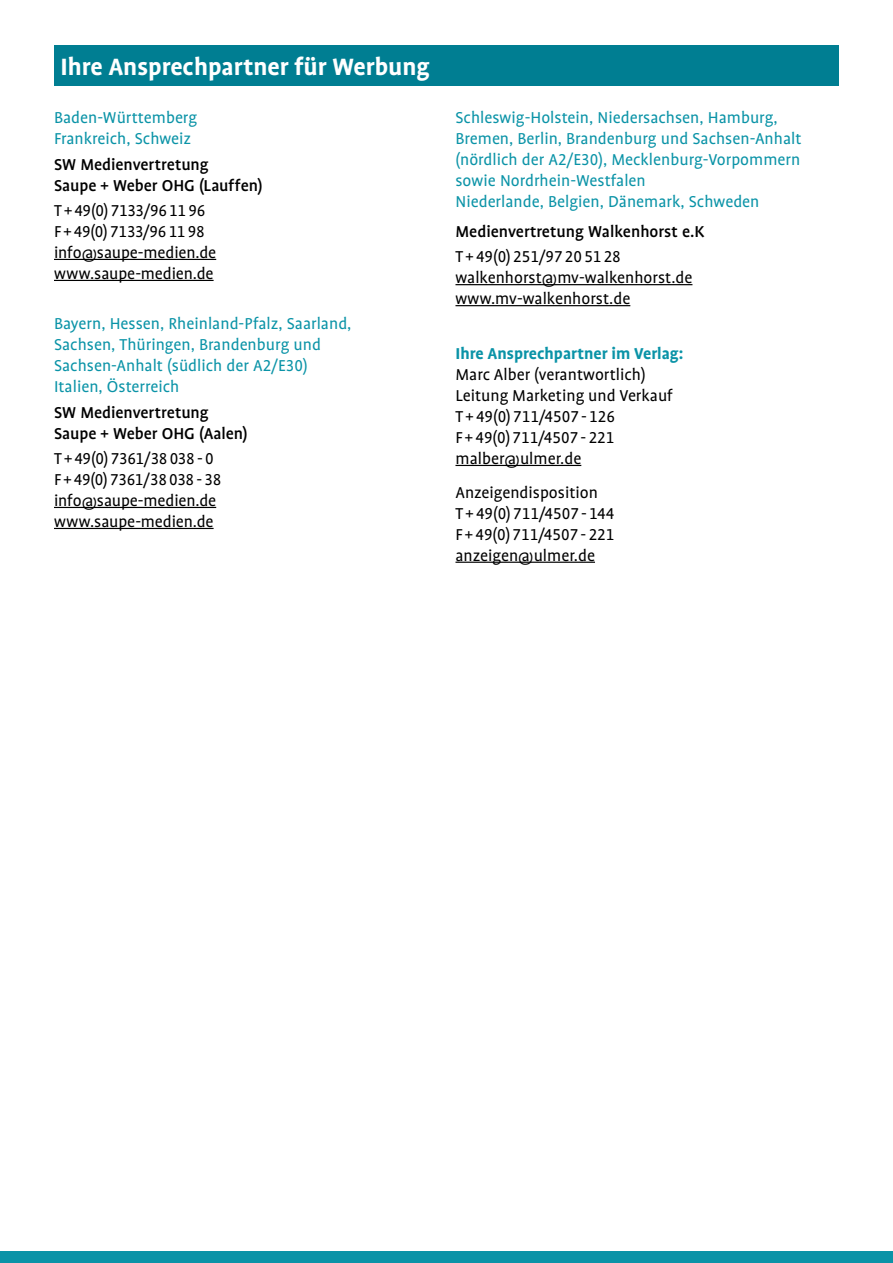
<style>
.page{position:relative;width:893px;height:1263px;background:#fff}
.page>*{position:absolute;margin:0;border:0;box-sizing:border-box;transform-origin:0 0}
.H1_FM_alleSpalten_Gr{font:700 27px "UV Profile";color:#fff}
._01_copy_fett{font:18px/21px "UV Profile Tab";color:#0a93a7}
._01_copy{font:18px/21px "UV Profile Tab";color:#000;text-align:justify}
._00_Grundschrift_Tab{font:18px "UV Profile Tab";letter-spacing:-.01em;color:#000}
._00_Grundschrift_Tab-2{font:500 18px/21px "UV Profile Tab";color:#000}
._01_copy-2{font:500 18px "UV Profile Tab";color:#000}
.t1{font:700 18px "UV Profile Tab";color:#0a93a7}
</style>
<div class="page">
<div style="left:54px;top:45px;width:785px;height:41px;background:#007e92"></div>
<hr style="left:54px;top:259px;width:162px;height:1px;background:#000">
<hr style="left:54px;top:280px;width:160px;height:1px;background:#000">
<hr style="left:54px;top:507px;width:162px;height:1px;background:#000">
<hr style="left:54px;top:528px;width:160px;height:1px;background:#000">
<hr style="left:455px;top:284px;width:237px;height:1px;background:#000">
<hr style="left:455px;top:305px;width:175px;height:1px;background:#000">
<hr style="left:455px;top:465px;width:126px;height:1px;background:#000">
<hr style="left:455px;top:562px;width:140px;height:1px;background:#000">
<div style="left:0;top:1251px;width:893px;height:12px;background:#0a93a7"></div>
<p class="H1_FM_alleSpalten_Gr" style="left:60px;top:52px;width:371px">Ihre Ansprechpartner für Werbung</p>
<p class="_01_copy_fett" style="left:54px;top:107px;width:145px">Baden-Württemberg<br>Frankreich, Schweiz</p>
<p class="_00_Grundschrift_Tab-2" style="left:54px;top:154px;width:210px">SW Medienvertretung<br>Saupe + Weber OHG (Lauffen)</p>
<p class="_00_Grundschrift_Tab" style="left:54px;top:201px;width:153px">T + 49(0) 7133/96 11 96</p>
<p class="_00_Grundschrift_Tab" style="left:54px;top:222px;width:152px">F + 49(0) 7133/96 11 98</p>
<p class="_00_Grundschrift_Tab" style="left:54px;top:243px;width:164px">info@saupe-medien.de</p>
<p class="_00_Grundschrift_Tab" style="left:54px;top:264px;width:161px">www.saupe-medien.de</p>
<p class="_01_copy_fett" style="left:54px;top:313px;width:299px">Bayern, Hessen, Rheinland-Pfalz, Saarland, Sachsen, Thüringen, Brandenburg und Sachsen-Anhalt (südlich der A2/E30)<br>Italien, Österreich</p>
<p class="_00_Grundschrift_Tab-2" style="left:54px;top:402px;width:195px">SW Medienvertretung<br>Saupe + Weber OHG (Aalen)</p>
<p class="_00_Grundschrift_Tab" style="left:54px;top:449px;width:161px">T + 49(0) 7361/38 038 - 0</p>
<p class="_00_Grundschrift_Tab" style="left:54px;top:470px;width:169px">F + 49(0) 7361/38 038 - 38</p>
<p class="_00_Grundschrift_Tab" style="left:54px;top:491px;width:164px">info@saupe-medien.de</p>
<p class="_00_Grundschrift_Tab" style="left:54px;top:512px;width:161px">www.saupe-medien.de</p>
<p class="_01_copy_fett" style="left:455px;top:107px;width:348px">Schleswig-Holstein, Niedersachsen, Hamburg, Bremen, Berlin, Brandenburg und Sachsen-Anhalt (nördlich der A2/E30), Mecklenburg-Vorpommern sowie Nordrhein-Westfalen<br>Niederlande, Belgien, Dänemark, Schweden</p>
<p class="_01_copy-2" style="left:455px;top:222px;width:251px">Medienvertretung Walkenhorst e.K</p>
<p class="_01_copy" style="left:455px;top:246px;width:167px">T + 49(0) 251/97 20 51 28</p>
<p class="_01_copy" style="left:455px;top:267px;width:238px">walkenhorst@mv-walkenhorst.de www.mv-walkenhorst.de</p>
<p class="t1" style="left:455px;top:344px;width:229px">Ihre Ansprechpartner im Verlag:</p>
<p class="_01_copy" style="left:455px;top:364px;width:192px">Marc Alber (verantwortlich)</p>
<p class="_01_copy" style="left:455px;top:385px;width:219px">Leitung Marketing und Verkauf</p>
<p class="_01_copy" style="left:455px;top:406px;width:161px">T + 49(0) 711/4507 - 126<br>F + 49(0) 711/4507 - 221 malber@ulmer.de</p>
<p class="_01_copy" style="left:455px;top:482px;width:144px">Anzeigendisposition</p>
<p class="_01_copy" style="left:455px;top:503px;width:160px">T + 49(0) 711/4507 - 144<br>F + 49(0) 711/4507 - 221 anzeigen@ulmer.de</p>
</div>
